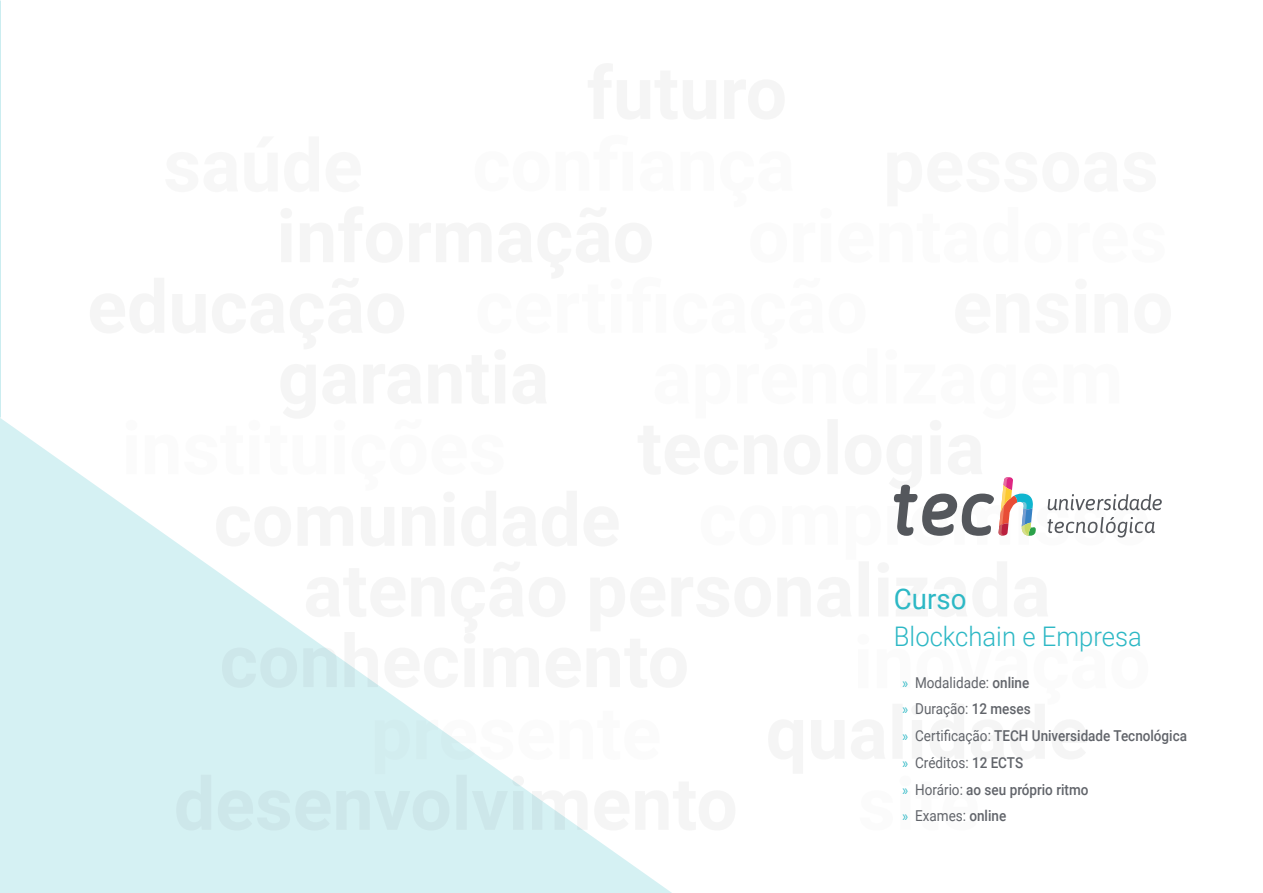
<style>
.page{position:relative;width:1263px;height:893px;background:#fff}
.page>*{position:absolute;margin:0;border:0;box-sizing:border-box;transform-origin:0 0}
.t1{font:28.5px "Roboto";color:#2db8c5}
.t2{font:300 27px "Roboto";color:#2db8c5;scale:.95 1}
.t3{font:500 15px/26.7px "Roboto";color:#61646a;scale:.9 1}
.s1{font-family:"Myriad Pro";font-weight:400;color:#2db8c5}
.s2{font-weight:400}
</style>
<div class="page">
<svg style="left:0;top:418px;width:672px;height:475px;fill:#d5f1f3"></svg>
<svg style="left:90px;top:418px;width:1072px;height:142px"></svg>
<h1 class="t1" style="left:894px;top:579px;width:74px">Curso</h1>
<h2 class="t2" style="left:894px;top:617px;width:262px">Blockchain e Empresa</h2>
<p class="t3" style="left:902px;top:668px;width:318px"><span class="s1">»</span> <span class="s2">Modalidade:</span> online<br><span class="s1">»</span> <span class="s2">Duração:</span> 12 meses<br><span class="s1">»</span> <span class="s2">Certificação:</span> TECH Universidade Tecnológica <span class="s1">»</span> <span class="s2">Créditos:</span> 12 ECTS<br><span class="s1">»</span> <span class="s2">Horário:</span> ao seu próprio ritmo<br><span class="s1">»</span> <span class="s2">Exames:</span> online</p>
</div>
